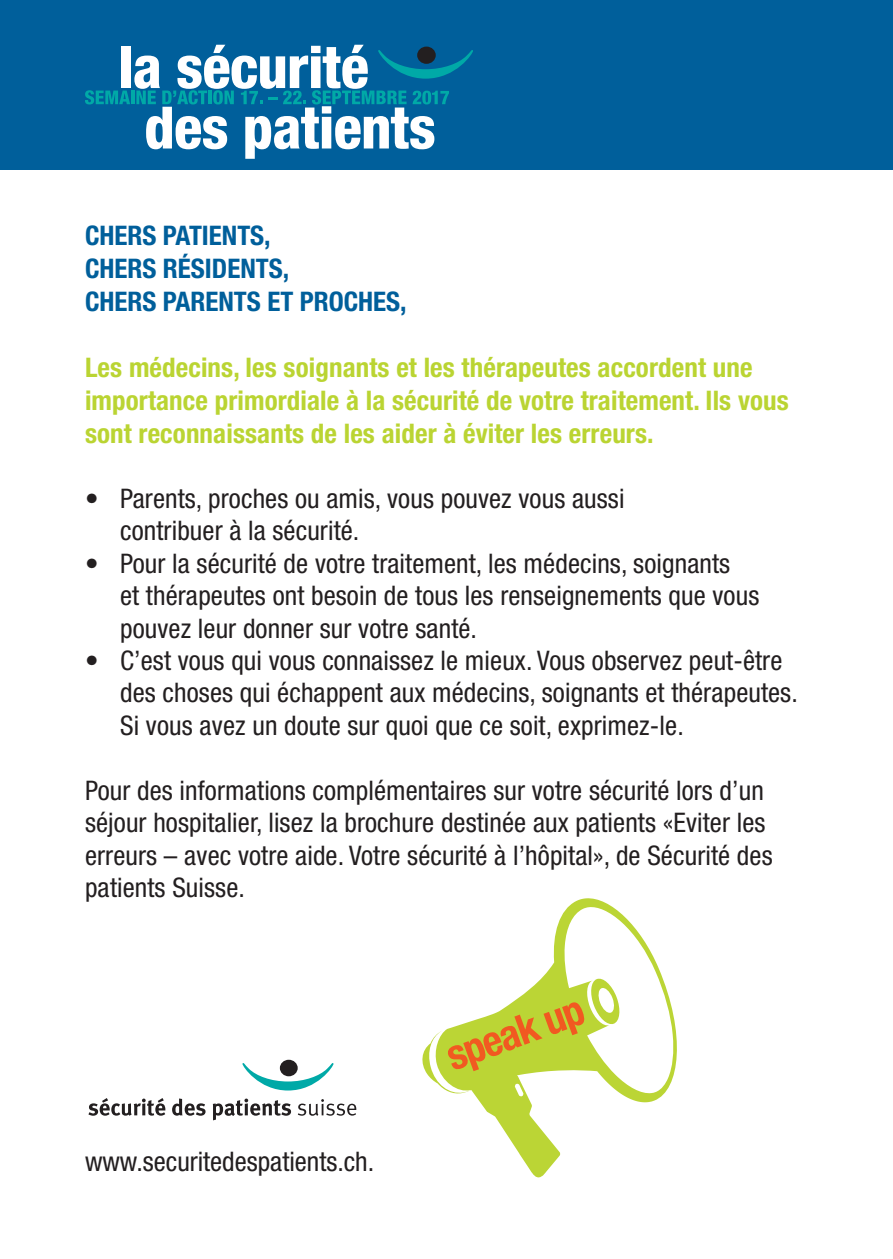
<style>
.page{position:relative;width:893px;height:1259px;background:#fff}
.page>*{position:absolute;margin:0;border:0;box-sizing:border-box;transform-origin:0 0}
.t1{font:700 condensed 42px "Helvetica Neue";color:#f15921}
.t2{font:condensed 27px/32.4px "Helvetica Neue";letter-spacing:.005em;color:#231f20}
.t3{font:700 condensed 27px/33px "Helvetica Neue";letter-spacing:.005em;color:#bad432}
.t4{font:700 condensed 27px/33px "Helvetica Neue";color:#005f9b}
</style>
<div class="page">
<svg style="left:88px;top:1098px;width:77px;height:17px"></svg>
<svg style="left:172px;top:1098px;width:34px;height:17px"></svg>
<svg style="left:213px;top:1098px;width:78px;height:22px"></svg>
<svg style="left:298px;top:1099px;width:58px;height:16px"></svg>
<svg style="left:242px;top:1063px;width:91px;height:27px"></svg>
<div style="left:280px;top:1059px;width:18px;height:17px;background:#231f20;border-radius:50%"></div>
<svg style="left:422px;top:1039px;width:11px;height:41px"></svg>
<svg style="left:433px;top:898px;width:244px;height:279px"></svg>
<div style="left:0;top:0;width:893px;height:170px;background:#005f9b"></div>
<svg style="left:85px;top:45px;width:388px;height:114px"></svg>
<div style="left:417px;top:47px;width:19px;height:17px;background:#231f20;border-radius:50%"></div>
<p class="t4" style="left:85px;top:221px;width:323px">CHERS PATIENTS,<br>CHERS RÉSIDENTS,<br>CHERS PARENTS ET PROCHES,</p>
<p class="t3" style="left:85px;top:353px;width:705px">Les médecins, les soignants et les thérapeutes accordent une importance primordiale à la sécurité de votre traitement. Ils vous sont reconnaissants de les aider à éviter les erreurs.</p>
<p class="t2" style="left:120px;top:484px;width:506px;text-indent:-35px">• Parents, proches ou amis, vous pouvez vous aussi contribuer à la sécurité.</p>
<p class="t2" style="left:120px;top:549px;width:641px;text-indent:-35px">• Pour la sécurité de votre traitement, les médecins, soignants<br>et thérapeutes ont besoin de tous les renseignements que vous pouvez leur donner sur votre santé.</p>
<p class="t2" style="left:120px;top:646px;width:679px;text-indent:-35px">• C’est vous qui vous connaissez le mieux. Vous observez peut-être des choses qui échappent aux médecins, soignants et thérapeutes.<br>Si vous avez un doute sur quoi que ce soit, exprimez-le.</p>
<p class="t2" style="left:85px;top:776px;width:689px">Pour des informations complémentaires sur votre sécurité lors d’un séjour hospitalier, lisez la brochure destinée aux patients «Eviter les erreurs – avec votre aide. Votre sécurité à l’hôpital», de Sécurité des patients Suisse.</p>
<p class="t2" style="left:85px;top:1147px;width:291px">www.securitedespatients.ch.</p>
<h1 class="t1" style="left:443px;top:1042px;width:145px;rotate:-20deg">speak up</h1>
</div>
